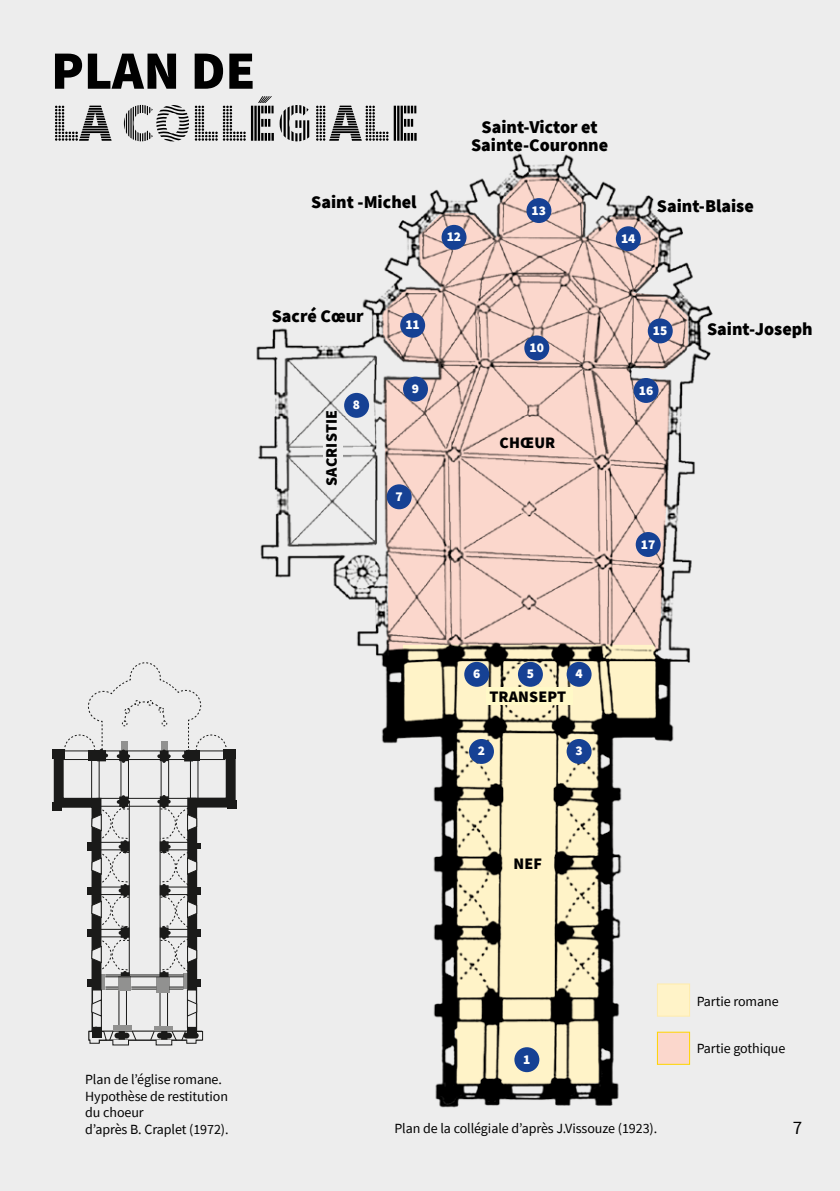
<style>
.page{position:relative;width:840px;height:1191px;background:#fff}
.page>*{position:absolute;margin:0;border:0;box-sizing:border-box;transform-origin:0 0}
.t1{font:900 54px "Source Sans Pro DISPLAYV2";color:#000}
.t2{font:900 54px "Source Sans Pro";color:#000}
.t3{font:19px "Source Sans Pro";color:#000}
.t4{font:900 18px/18px "Source Sans Pro";color:#000;text-align:center}
.t5{font:900 16px "Source Sans Pro";letter-spacing:.01em;color:#000}
.t6{font:14px/16.8px "Source Sans Pro";letter-spacing:-.005em;color:#000}
.t7{font:900 13.4px "Source Sans Pro";color:#fff}
</style>
<div class="page">
<div style="left:0;top:0;width:839px;height:1191px;background:#ededed"></div>
<svg style="left:52px;top:749px;width:184px;height:296px"></svg>
<div style="left:92px;top:990px;width:9px;height:37px;background:#ededed"></div>
<div style="left:92px;top:989px;width:10px;height:38px;border:1px solid #1d1d1b"></div>
<svg style="left:89px;top:1031px;width:113px;height:9px"></svg>
<div style="left:187px;top:990px;width:9px;height:37px;background:#ededed"></div>
<div style="left:187px;top:989px;width:9px;height:38px;border:1px solid #1d1d1b"></div>
<svg style="left:91px;top:999px;width:11px;height:17px"></svg>
<svg style="left:187px;top:999px;width:10px;height:17px"></svg>
<svg style="left:123px;top:971px;width:4px;height:15px"></svg>
<svg style="left:162px;top:971px;width:4px;height:15px"></svg>
<div style="left:114px;top:1032px;width:15px;height:6px;background:#1d1d1b;border-radius:3px"></div>
<div style="left:118px;top:1029px;width:7px;height:13px;background:#1d1d1b;border-radius:3px"></div>
<div style="left:157px;top:1032px;width:15px;height:6px;background:#1d1d1b;border-radius:3px"></div>
<div style="left:161px;top:1029px;width:6px;height:13px;background:#1d1d1b;border-radius:3px"></div>
<hr style="left:105px;top:974px;width:78px;height:1px;background:#1d1d1b">
<hr style="left:91px;top:757px;width:1px;height:42px;background:#1d1d1b">
<hr style="left:99px;top:757px;width:1px;height:42px;background:#1d1d1b">
<hr style="left:120px;top:757px;width:1px;height:42px;background:#1d1d1b">
<hr style="left:128px;top:757px;width:1px;height:42px;background:#1d1d1b">
<hr style="left:161px;top:757px;width:1px;height:42px;background:#1d1d1b">
<hr style="left:168px;top:757px;width:1px;height:42px;background:#1d1d1b">
<hr style="left:160px;top:803px;width:1px;height:176px;background:#1d1d1b">
<hr style="left:129px;top:803px;width:1px;height:176px;background:#1d1d1b">
<hr style="left:197px;top:757px;width:1px;height:42px;background:#1d1d1b">
<hr style="left:160px;top:989px;width:1px;height:41px;background:#1d1d1b">
<hr style="left:167px;top:989px;width:1px;height:41px;background:#1d1d1b">
<hr style="left:118px;top:989px;width:1px;height:41px;background:#1d1d1b">
<hr style="left:126px;top:989px;width:1px;height:41px;background:#1d1d1b">
<hr style="left:96px;top:798px;width:100px;height:1px;background:#1d1d1b">
<hr style="left:96px;top:806px;width:100px;height:1px;background:#1d1d1b">
<svg style="left:118px;top:977px;width:13px;height:13px"></svg>
<div style="left:156px;top:977px;width:13px;height:15px;background:#919190"></div>
<div style="left:113px;top:1026px;width:19px;height:5px;background:#919190"></div>
<div style="left:154px;top:1026px;width:18px;height:5px;background:#919190"></div>
<hr style="left:60px;top:759px;width:165px;height:1px;background:#1d1d1b">
<hr style="left:105px;top:976px;width:78px;height:1px;background:#1d1d1b">
<svg style="left:169px;top:986px;width:14px;height:3px"></svg>
<svg style="left:105px;top:986px;width:13px;height:3px"></svg>
<svg style="left:131px;top:986px;width:25px;height:3px"></svg>
<hr style="left:190px;top:757px;width:1px;height:42px;background:#1d1d1b">
<svg style="left:64px;top:662px;width:163px;height:101px"></svg>
<svg style="left:91px;top:795px;width:39px;height:177px"></svg>
<svg style="left:157px;top:795px;width:40px;height:177px"></svg>
<div style="left:192px;top:843px;width:9px;height:6px;background:#1d1d1b"></div>
<div style="left:192px;top:887px;width:9px;height:7px;background:#1d1d1b"></div>
<div style="left:192px;top:929px;width:9px;height:7px;background:#1d1d1b"></div>
<div style="left:192px;top:979px;width:9px;height:7px;background:#1d1d1b"></div>
<div style="left:88px;top:842px;width:9px;height:8px;background:#1d1d1b"></div>
<div style="left:52px;top:802px;width:9px;height:8px;background:#1d1d1b"></div>
<div style="left:228px;top:800px;width:9px;height:9px;background:#1d1d1b"></div>
<div style="left:222px;top:749px;width:13px;height:10px;background:#1d1d1b"></div>
<div style="left:52px;top:749px;width:13px;height:10px;background:#1d1d1b"></div>
<div style="left:88px;top:887px;width:9px;height:7px;background:#1d1d1b"></div>
<div style="left:88px;top:929px;width:9px;height:7px;background:#1d1d1b"></div>
<div style="left:88px;top:979px;width:9px;height:7px;background:#1d1d1b"></div>
<svg style="left:112px;top:1039px;width:17px;height:6px"></svg>
<svg style="left:156px;top:1039px;width:16px;height:6px"></svg>
<div style="left:187px;top:1027px;width:10px;height:10px;background:#1d1d1b"></div>
<div style="left:92px;top:1027px;width:9px;height:10px;background:#1d1d1b"></div>
<svg style="left:171px;top:1030px;width:32px;height:13px"></svg>
<svg style="left:150px;top:1030px;width:5px;height:10px"></svg>
<svg style="left:131px;top:1030px;width:6px;height:11px"></svg>
<svg style="left:88px;top:1030px;width:26px;height:13px"></svg>
<div style="left:218px;top:833px;width:19px;height:18px;background:#ededed"></div>
<div style="left:218px;top:858px;width:19px;height:18px;background:#ededed"></div>
<div style="left:218px;top:884px;width:19px;height:18px;background:#ededed"></div>
<svg style="left:218px;top:915px;width:18px;height:1px"></svg>
<img style="left:256px;top:153px;width:457px;height:955px">
<div style="left:486px;top:687px;width:86px;height:17px;background:#fff9c7"></div>
<div style="left:514px;top:1047px;width:25px;height:25px;background:#164194;border-radius:50%"></div>
<div style="left:468px;top:739px;width:25px;height:25px;background:#164194;border-radius:50%"></div>
<div style="left:566px;top:739px;width:25px;height:25px;background:#164194;border-radius:50%"></div>
<div style="left:566px;top:662px;width:25px;height:25px;background:#164194;border-radius:50%"></div>
<div style="left:635px;top:532px;width:25px;height:25px;background:#164194;border-radius:50%"></div>
<div style="left:386px;top:484px;width:25px;height:25px;background:#164194;border-radius:50%"></div>
<div style="left:344px;top:393px;width:25px;height:25px;background:#164194;border-radius:50%"></div>
<div style="left:403px;top:376px;width:25px;height:25px;background:#164194;border-radius:50%"></div>
<div style="left:524px;top:335px;width:25px;height:25px;background:#164194;border-radius:50%"></div>
<div style="left:633px;top:378px;width:25px;height:25px;background:#164194;border-radius:50%"></div>
<div style="left:647px;top:318px;width:25px;height:25px;background:#164194;border-radius:50%"></div>
<div style="left:615px;top:226px;width:25px;height:25px;background:#164194;border-radius:50%"></div>
<div style="left:526px;top:198px;width:25px;height:25px;background:#164194;border-radius:50%"></div>
<div style="left:441px;top:225px;width:25px;height:25px;background:#164194;border-radius:50%"></div>
<div style="left:400px;top:313px;width:25px;height:25px;background:#164194;border-radius:50%"></div>
<div style="left:517px;top:662px;width:25px;height:25px;background:#164194;border-radius:50%"></div>
<div style="left:464px;top:662px;width:25px;height:25px;background:#164194;border-radius:50%"></div>
<div style="left:323px;top:428px;width:20px;height:43px;background:#ededed"></div>
<div style="left:656px;top:983px;width:33px;height:33px;background:#fff3c8;border:1px solid #ffecab"></div>
<div style="left:656px;top:1032px;width:33px;height:32px;background:#fbd7cc"></div>
<h1 class="t2" style="left:51px;top:33px;width:206px">PLAN DE</h1>
<h1 class="t1" style="left:51px;top:95px;width:370px">LA COLLÉGIALE</h1>
<p class="t4" style="left:471px;top:117px;width:138px">Saint-Victor et<br>Sainte-Couronne</p>
<p class="t4" style="left:311px;top:192px;width:107px">Saint -Michel</p>
<p class="t4" style="left:656px;top:197px;width:98px">Saint-Blaise</p>
<p class="t7" style="left:531px;top:201px;width:16px">13</p>
<p class="t4" style="left:271px;top:307px;width:93px">Sacré Cœur</p>
<p class="t5" style="left:320px;top:486px;width:77px;rotate:-90deg">SACRISTIE</p>
<p class="t7" style="left:353px;top:396px;width:9px">8</p>
<p class="t7" style="left:446px;top:228px;width:16px">12</p>
<p class="t7" style="left:405px;top:315px;width:16px">11</p>
<p class="t7" style="left:411px;top:379px;width:9px">9</p>
<p class="t7" style="left:395px;top:487px;width:9px">7</p>
<p class="t7" style="left:529px;top:338px;width:16px">10</p>
<p class="t5" style="left:499px;top:431px;width:57px">CHŒUR</p>
<p class="t7" style="left:620px;top:229px;width:16px">14</p>
<p class="t7" style="left:652px;top:321px;width:16px">15</p>
<p class="t7" style="left:638px;top:381px;width:16px">16</p>
<p class="t4" style="left:706px;top:320px;width:107px">Saint-Joseph</p>
<p class="t7" style="left:640px;top:535px;width:16px">17</p>
<p class="t7" style="left:473px;top:664px;width:9px">6</p>
<p class="t7" style="left:526px;top:664px;width:9px">5</p>
<p class="t5" style="left:489px;top:685px;width:78px">TRANSEPT</p>
<p class="t7" style="left:575px;top:664px;width:9px">4</p>
<p class="t7" style="left:477px;top:741px;width:9px">2</p>
<p class="t7" style="left:575px;top:741px;width:9px">3</p>
<p class="t5" style="left:513px;top:852px;width:30px">NEF</p>
<p class="t6" style="left:85px;top:1070px;width:145px">Plan de l’église romane.<br>Hypothèse de restitution du choeur<br>d’après B. Craplet (1972).</p>
<p class="t7" style="left:523px;top:1050px;width:9px">1</p>
<p class="t6" style="left:394px;top:1120px;width:264px">Plan de la collégiale d’après J.Vissouze (1923).</p>
<p class="t6" style="left:696px;top:992px;width:83px">Partie romane</p>
<p class="t6" style="left:696px;top:1040px;width:90px">Partie gothique</p>
<h2 class="t3" style="left:792px;top:1116px;width:11px">7</h2>
</div>
